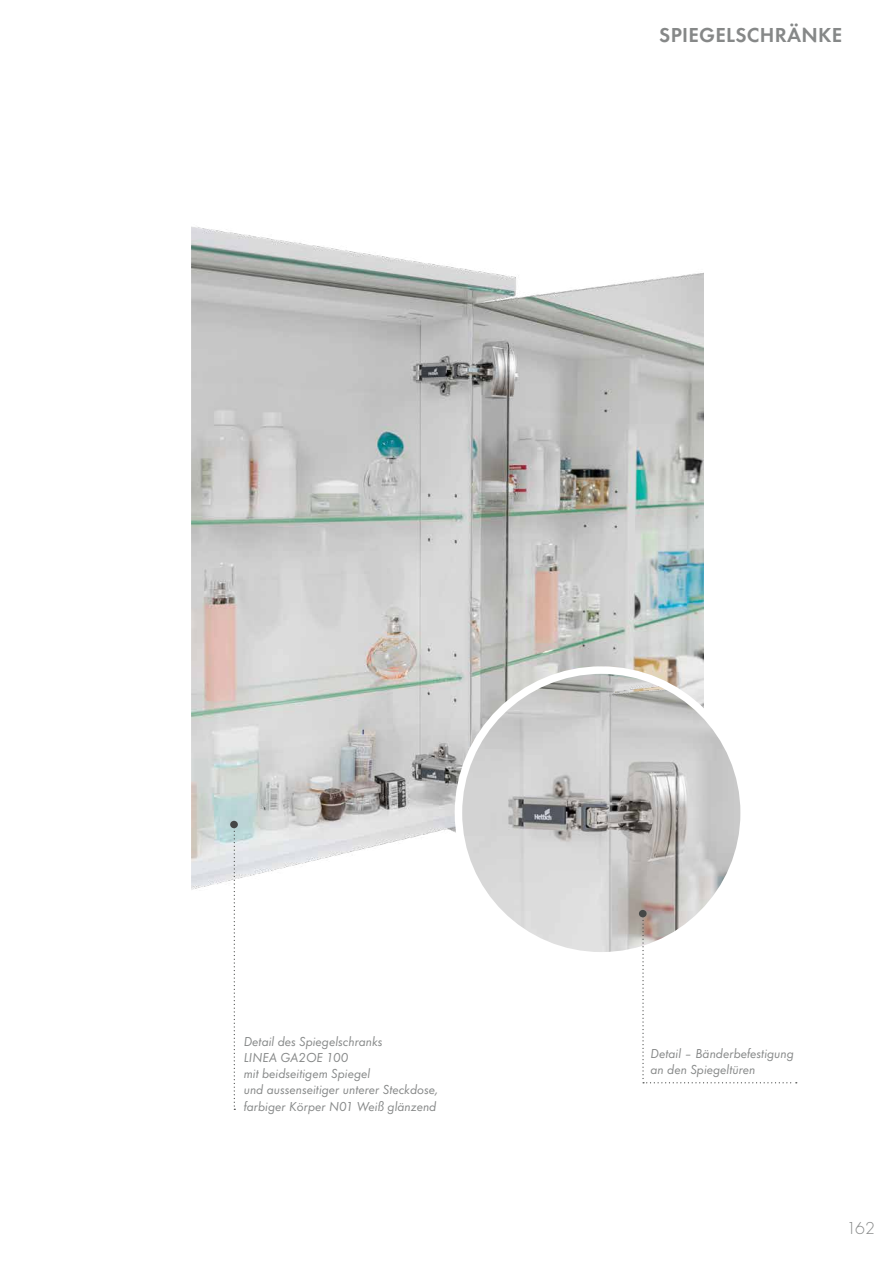
<style>
.page{position:relative;width:893px;height:1263px;background:#fff}
.page>*{position:absolute;margin:0;border:0;box-sizing:border-box;transform-origin:0 0}
.t1{font:600 21px "Futura TOT";letter-spacing:.015em;color:#868888}
.t2{font:18px "Futura TOT Ligh";color:#868888}
.t3{font:13.5px/16.2px "Futura TOT Book Obli";color:#868888}
</style>
<div class="page">
<img style="left:191px;top:226px;width:513px;height:693px">
<img style="left:458px;top:670px;width:286px;height:286px;border-radius:143px">
<div style="left:455px;top:666px;width:293px;height:293px;border:8px solid #fff;border-radius:50%"></div>
<div style="left:230px;top:821px;width:8px;height:7px;background:#454746;border-radius:50%"></div>
<svg style="left:234px;top:828px;width:1px;height:282px"></svg>
<div style="left:639px;top:910px;width:8px;height:7px;background:#454746;border-radius:50%"></div>
<svg style="left:642px;top:912px;width:155px;height:171px"></svg>
<h1 class="t1" style="left:659px;top:23px;width:184px">SPIEGELSCHRÄNKE</h1>
<p class="t3" style="left:244px;top:1033px;width:196px">Detail des Spiegelschranks<br>LINEA GA2OE 100<br>mit beidseitigem Spiegel<br>und aussenseitiger unterer Steckdose, farbiger Körper N01 Weiß glänzend</p>
<p class="t3" style="left:651px;top:1045px;width:145px">Detail – Bänderbefestigung an den Spiegeltüren</p>
<h2 class="t2" style="left:846px;top:1218px;width:30px">162</h2>
</div>
